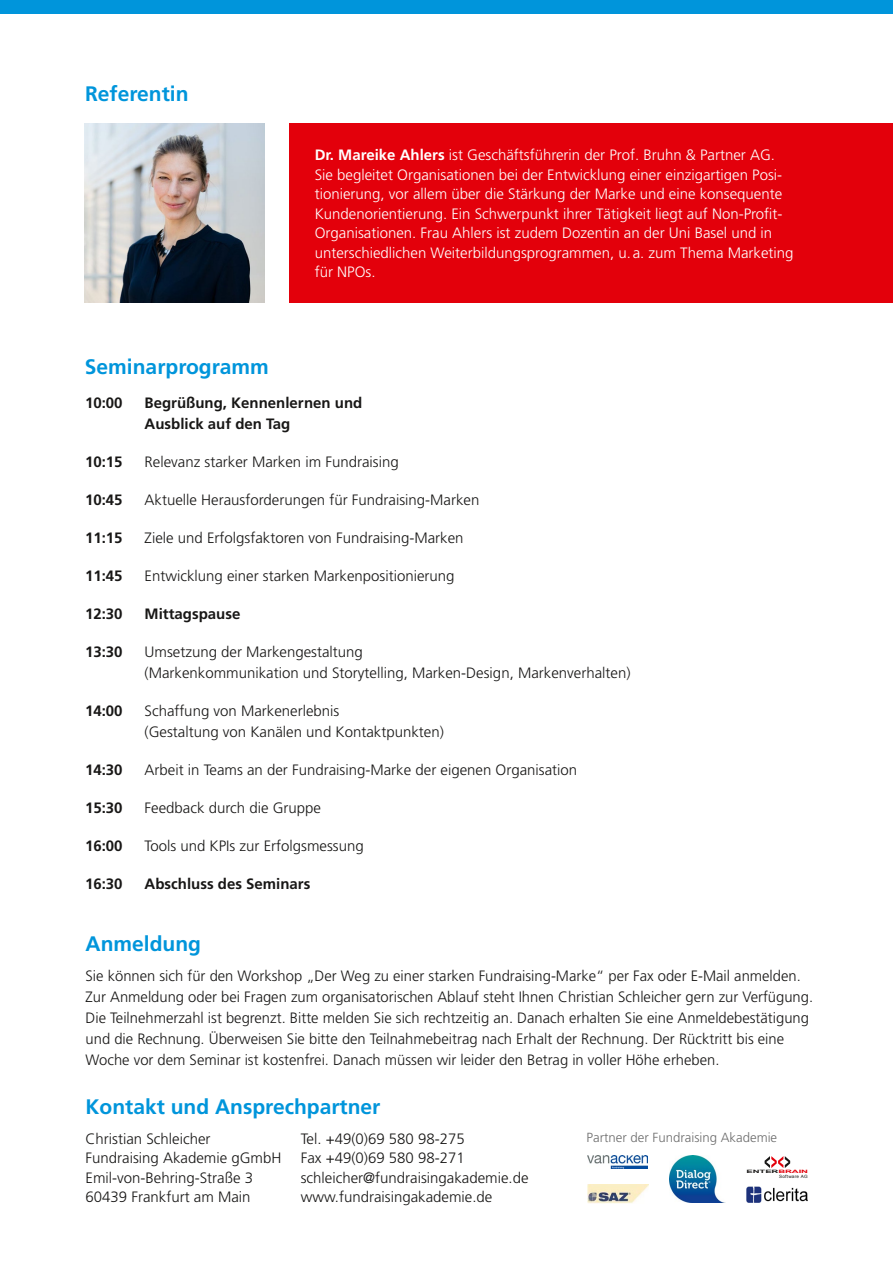
<style>
.page{position:relative;width:893px;height:1263px;background:#fff}
.page>*{position:absolute;margin:0;border:0;box-sizing:border-box;transform-origin:0 0}
.t1{font:700 21px "Frutiger LT";color:#0095db}
.t2{font:300 15px/21px "Frutiger LT";color:#181716}
.t3{font:300 15px/19.5px "Frutiger LT";color:#fff}
.t4{font:700 15px/21px "Frutiger LT";color:#181716}
.t5{font:300 13.2px "Frutiger LT";color:#6e6e6e}
.t6{font:700 4.5px "Arial";letter-spacing:-.01em;color:#181716;scale:2.08 1}
.t7{font:4.35px "Arial";letter-spacing:.05em;color:#181716;scale:1.06 1}
.s1{font-weight:700}
.s2{color:#e3000b}
</style>
<div class="page">
<div style="left:0;top:0;width:893px;height:14px;background:#0095db"></div>
<div style="left:289px;top:124px;width:604px;height:179px;background:#e3000b"></div>
<img style="left:85px;top:124px;width:180px;height:179px">
<img style="left:669px;top:1156px;width:56px;height:47px">
<img style="left:587px;top:1184px;width:62px;height:19px">
<img style="left:588px;top:1155px;width:59px;height:14px">
<svg style="left:765px;top:1156px;width:25px;height:12px"></svg>
<img style="left:746px;top:1187px;width:62px;height:15px">
<h1 class="t1" style="left:85px;top:81px;width:105px">Referentin</h1>
<h1 class="t1" style="left:85px;top:355px;width:186px">Seminarprogramm</h1>
<p class="t3" style="left:315px;top:146px;width:480px"><span class="s1">Dr. Mareike Ahlers</span> ist Geschäftsführerin der Prof. Bruhn &amp; Partner AG.<br>Sie begleitet Organisationen bei der Entwicklung einer einzigartigen Posi&shy;tionierung, vor allem über die Stärkung der Marke und eine konsequente Kundenorientierung. Ein Schwerpunkt ihrer Tätigkeit liegt auf Non-Profit-Organisationen. Frau Ahlers ist zudem Dozentin an der Uni Basel und in unterschiedlichen Weiterbildungsprogrammen, u.a. zum Thema Marketing für NPOs.</p>
<p class="t4" style="left:85px;top:392px;width:39px">10:00</p>
<p class="t4" style="left:145px;top:392px;width:219px">Begrüßung, Kennenlernen und<br>Ausblick auf den Tag</p>
<p class="t4" style="left:85px;top:451px;width:39px">10:15</p>
<p class="t2" style="left:145px;top:451px;width:256px">Relevanz starker Marken im Fundraising</p>
<p class="t4" style="left:85px;top:489px;width:39px">10:45</p>
<p class="t2" style="left:145px;top:489px;width:336px">Aktuelle Herausforderungen für Fundraising-Marken</p>
<p class="t4" style="left:85px;top:527px;width:39px">11:15</p>
<p class="t2" style="left:145px;top:527px;width:320px">Ziele und Erfolgsfaktoren von Fundraising-Marken</p>
<p class="t4" style="left:85px;top:565px;width:39px">11:45</p>
<p class="t2" style="left:145px;top:565px;width:312px">Entwicklung einer starken Markenpositionierung</p>
<p class="t4" style="left:85px;top:603px;width:39px">12:30</p>
<p class="t4" style="left:145px;top:603px;width:97px">Mittagspause</p>
<p class="t4" style="left:85px;top:641px;width:39px">13:30</p>
<p class="t2" style="left:145px;top:641px;width:487px">Umsetzung der Markengestaltung<br>(Markenkommunikation und Storytelling, Marken-Design, Markenverhalten)</p>
<p class="t4" style="left:85px;top:700px;width:39px">14:00</p>
<p class="t2" style="left:145px;top:700px;width:301px">Schaffung von Markenerlebnis<br>(Gestaltung von Kanälen und Kontaktpunkten)</p>
<p class="t4" style="left:85px;top:759px;width:39px">14:30</p>
<p class="t2" style="left:145px;top:759px;width:434px">Arbeit in Teams an der Fundraising-Marke der eigenen Organisation</p>
<p class="t4" style="left:85px;top:797px;width:39px">15:30</p>
<p class="t2" style="left:145px;top:797px;width:178px">Feedback durch die Gruppe</p>
<p class="t4" style="left:85px;top:835px;width:39px">16:00</p>
<p class="t2" style="left:145px;top:835px;width:221px">Tools und KPIs zur Erfolgsmessung</p>
<p class="t4" style="left:85px;top:873px;width:39px">16:30</p>
<p class="t4" style="left:145px;top:873px;width:167px">Abschluss des Seminars</p>
<h1 class="t1" style="left:86px;top:932px;width:117px">Anmeldung</h1>
<p class="t2" style="left:86px;top:965px;width:729px">Sie können sich für den Workshop „Der Weg zu einer starken Fundraising-Marke“ per Fax oder E-Mail anmelden.<br>Zur Anmeldung oder bei Fragen zum organisatorischen Ablauf steht Ihnen Christian Schleicher gern zur Verfügung.<br>Die Teilnehmerzahl ist begrenzt. Bitte melden Sie sich rechtzeitig an. Danach erhalten Sie eine Anmeldebestätigung und die Rechnung. Überweisen Sie bitte den Teilnahmebeitrag nach Erhalt der Rechnung. Der Rücktritt bis eine Woche vor dem Seminar ist kostenfrei. Danach müssen wir leider den Betrag in voller Höhe erheben.</p>
<h1 class="t1" style="left:86px;top:1094px;width:296px">Kontakt und Ansprechpartner</h1>
<p class="t2" style="left:86px;top:1129px;width:197px;line-height:19.5px">Christian Schleicher<br>Fundraising Akademie gGmbH<br>Emil-von-Behring-Straße 3<br>60439 Frankfurt am Main</p>
<p class="t2" style="left:301px;top:1129px;width:229px;line-height:19.5px">Tel. +49(0)69 580 98-275<br>Fax +49(0)69 580 98-271 schleicher@fundraisingakademie.de www.fundraisingakademie.de</p>
<p class="t5" style="left:586px;top:1130px;width:192px">Partner der Fundraising Akademie</p>
<p class="t6" style="left:747px;top:1169px;width:31px">ENTER<span class="s2">BRAIN</span></p>
<p class="t7" style="left:779px;top:1174px;width:28px">Software AG</p>
</div>
